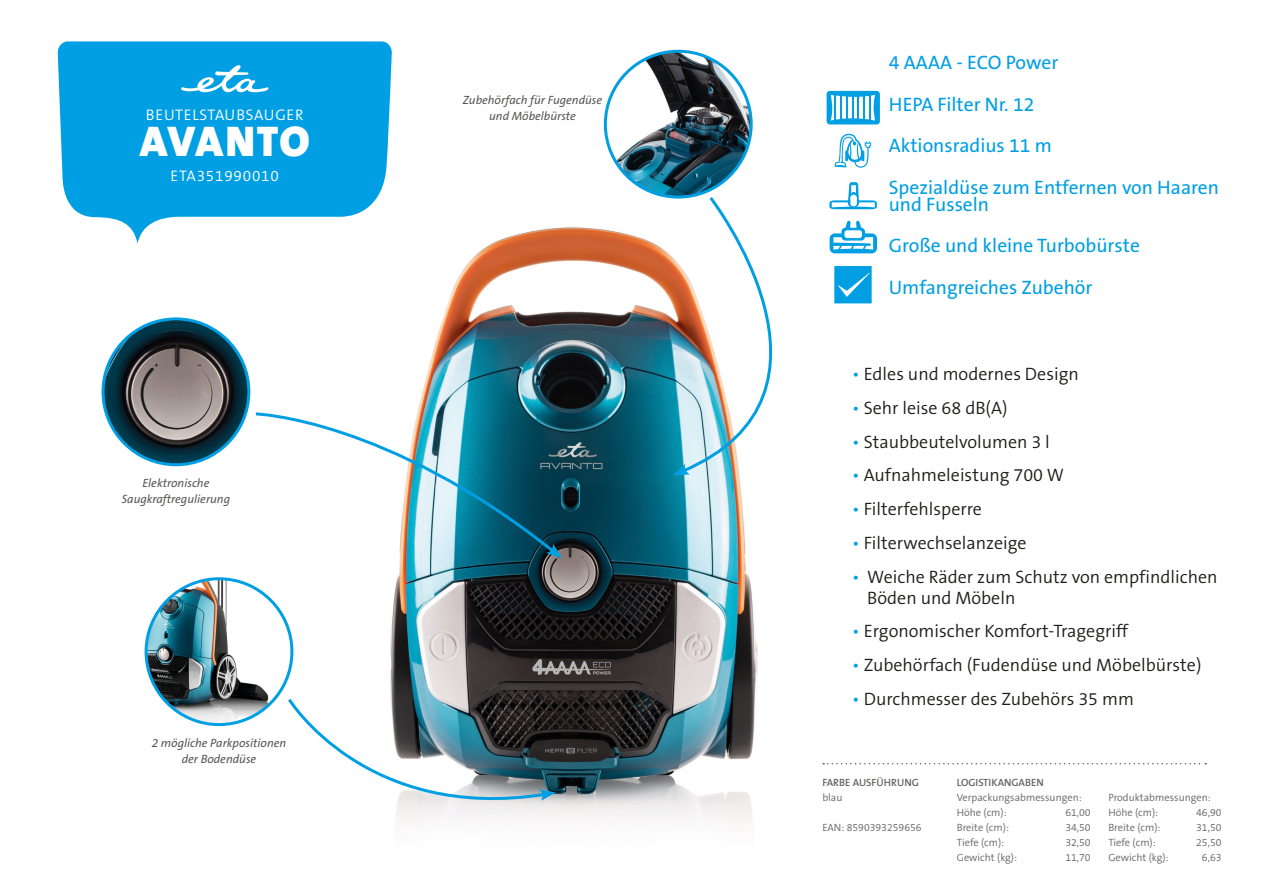
<style>
.page{position:relative;width:1263px;height:893px;background:#fff}
.page>*{position:absolute;margin:0;border:0;box-sizing:border-box;transform-origin:0 0}
.t1{font:900 43.2px "The Sans CE B9";letter-spacing:.02em;color:#fff}
.t2{font:19.5px/16.4px "The Sans CE B5 Plain";color:#009fe3}
.t3{font:300 18px/21px "The Sans CE B4";color:#1d1d1b}
.t4{font:300 15.45px "The Sans CE B4";letter-spacing:.05em;color:#fff}
.t5{font:italic 12px/16.5px "The Sans CE B5";color:#575756;text-align:center}
.t6{font:300 10.5px "The Sans CE B4";color:#646463}
.t7{font:600 10.5px "The Sans CE B6";color:#646463}
.s1{color:#009fe3}
</style>
<div class="page">
<img style="left:390px;top:181px;width:368px;height:643px">
<svg style="left:823px;top:763px;width:383px;height:1px"></svg>
<svg style="left:58px;top:41px;width:334px;height:203px;fill:#009fe3"></svg>
<svg style="left:181px;top:65px;width:87px;height:27px"></svg>
<img style="left:146px;top:579px;width:146px;height:146px;border-radius:73px">
<div style="left:145px;top:577px;width:148px;height:149px;border:3px solid #009fe3;border-radius:50%"></div>
<svg style="left:863px;top:266px;width:9px;height:37px"></svg>
<img style="left:103px;top:319px;width:146px;height:146px;border-radius:73px">
<div style="left:102px;top:317px;width:148px;height:149px;border:3px solid #009fe3;border-radius:50%"></div>
<svg style="left:288px;top:697px;width:268px;height:126px"></svg>
<svg style="left:255px;top:411px;width:307px;height:147px"></svg>
<svg style="left:863px;top:228px;width:14px;height:25px"></svg>
<svg style="left:834px;top:133px;width:37px;height:35px"></svg>
<svg style="left:848px;top:182px;width:29px;height:27px"></svg>
<svg style="left:827px;top:91px;width:53px;height:33px"></svg>
<hr style="left:857px;top:94px;width:2px;height:28px;background:#009fe3">
<hr style="left:863px;top:94px;width:2px;height:28px;background:#009fe3">
<hr style="left:869px;top:94px;width:2px;height:28px;background:#009fe3">
<img style="left:605px;top:51px;width:146px;height:146px;border-radius:73px">
<div style="left:604px;top:50px;width:149px;height:149px;border:3px solid #009fe3;border-radius:50%"></div>
<svg style="left:679px;top:195px;width:184px;height:280px"></svg>
<svg style="left:673px;top:464px;width:17px;height:11px"></svg>
<p class="t4" style="left:146px;top:106px;width:159px">BEUTELSTAUBSAUGER</p>
<p class="t1" style="left:140px;top:116px;width:172px">AVANTO</p>
<p class="t4" style="left:171px;top:168px;width:110px">ETA351990010</p>
<p class="t5" style="left:122px;top:475px;width:110px">Elektronische<br>Saugkraftregulierung</p>
<p class="t5" style="left:152px;top:735px;width:136px">2 mögliche Parkpositionen der Bodendüse</p>
<p class="t5" style="left:463px;top:92px;width:141px">Zubehörfach für Fugendüse und Möbelbürste</p>
<p class="t2" style="left:889px;top:55px;width:171px">4 AAAA - ECO Power</p>
<p class="t2" style="left:889px;top:97px;width:147px">HEPA Filter Nr. 12</p>
<p class="t2" style="left:889px;top:139px;width:165px">Aktionsradius 11 m</p>
<p class="t2" style="left:889px;top:181px;width:332px">Spezialdüse zum Entfernen von Haaren und Fusseln</p>
<p class="t2" style="left:889px;top:239px;width:253px">Große und kleine Turbobürste</p>
<p class="t2" style="left:889px;top:281px;width:205px">Umfangreiches Zubehör</p>
<p class="t3" style="left:852px;top:365px;width:228px"><span class="s1">•</span> Edles und modernes Design</p>
<p class="t3" style="left:852px;top:398px;width:157px"><span class="s1">•</span> Sehr leise 68 dB(A)</p>
<p class="t3" style="left:852px;top:432px;width:199px"><span class="s1">•</span> Staubbeutelvolumen 3 l</p>
<p class="t3" style="left:852px;top:466px;width:213px"><span class="s1">•</span> Aufnahmeleistung 700 W</p>
<p class="t3" style="left:852px;top:500px;width:131px"><span class="s1">•</span> Filterfehlsperre</p>
<p class="t3" style="left:852px;top:533px;width:176px"><span class="s1">•</span> Filterwechselanzeige</p>
<p class="t3" style="left:867px;top:567px;width:352px;text-indent:-15px"><span class="s1">•</span> Weiche Räder zum Schutz von empfindlichen<br>Böden und Möbeln</p>
<p class="t3" style="left:852px;top:622px;width:277px"><span class="s1">•</span> Ergonomischer Komfort-Tragegriff</p>
<p class="t3" style="left:852px;top:656px;width:351px"><span class="s1">•</span> Zubehörfach (Fudendüse und Möbelbürste)</p>
<p class="t3" style="left:852px;top:689px;width:283px"><span class="s1">•</span> Durchmesser des Zubehörs 35 mm</p>
<p class="t7" style="left:822px;top:776px;width:98px">FARBE AUSFÜHRUNG</p>
<p class="t6" style="left:822px;top:791px;width:22px">blau</p>
<p class="t6" style="left:822px;top:821px;width:101px">EAN: 8590393259656</p>
<p class="t7" style="left:957px;top:777px;width:89px">LOGISTIKANGABEN</p>
<p class="t6" style="left:957px;top:792px;width:126px">Verpackungsabmessungen:</p>
<p class="t6" style="left:957px;top:807px;width:51px">Höhe (cm):</p>
<p class="t6" style="left:1065px;top:807px;width:27px">61,00</p>
<p class="t6" style="left:957px;top:822px;width:54px">Breite (cm):</p>
<p class="t6" style="left:1065px;top:822px;width:27px">34,50</p>
<p class="t6" style="left:957px;top:837px;width:49px">Tiefe (cm):</p>
<p class="t6" style="left:1065px;top:837px;width:27px">32,50</p>
<p class="t6" style="left:957px;top:852px;width:62px">Gewicht (kg):</p>
<p class="t6" style="left:1065px;top:852px;width:27px">11,70</p>
<p class="t6" style="left:1108px;top:791px;width:104px">Produktabmessungen:</p>
<p class="t6" style="left:1108px;top:806px;width:51px">Höhe (cm):</p>
<p class="t6" style="left:1196px;top:806px;width:27px">46,90</p>
<p class="t6" style="left:1108px;top:821px;width:54px">Breite (cm):</p>
<p class="t6" style="left:1196px;top:821px;width:27px">31,50</p>
<p class="t6" style="left:1108px;top:836px;width:49px">Tiefe (cm):</p>
<p class="t6" style="left:1196px;top:836px;width:27px">25,50</p>
<p class="t6" style="left:1108px;top:851px;width:62px">Gewicht (kg):</p>
<p class="t6" style="left:1202px;top:851px;width:21px">6,63</p>
</div>
